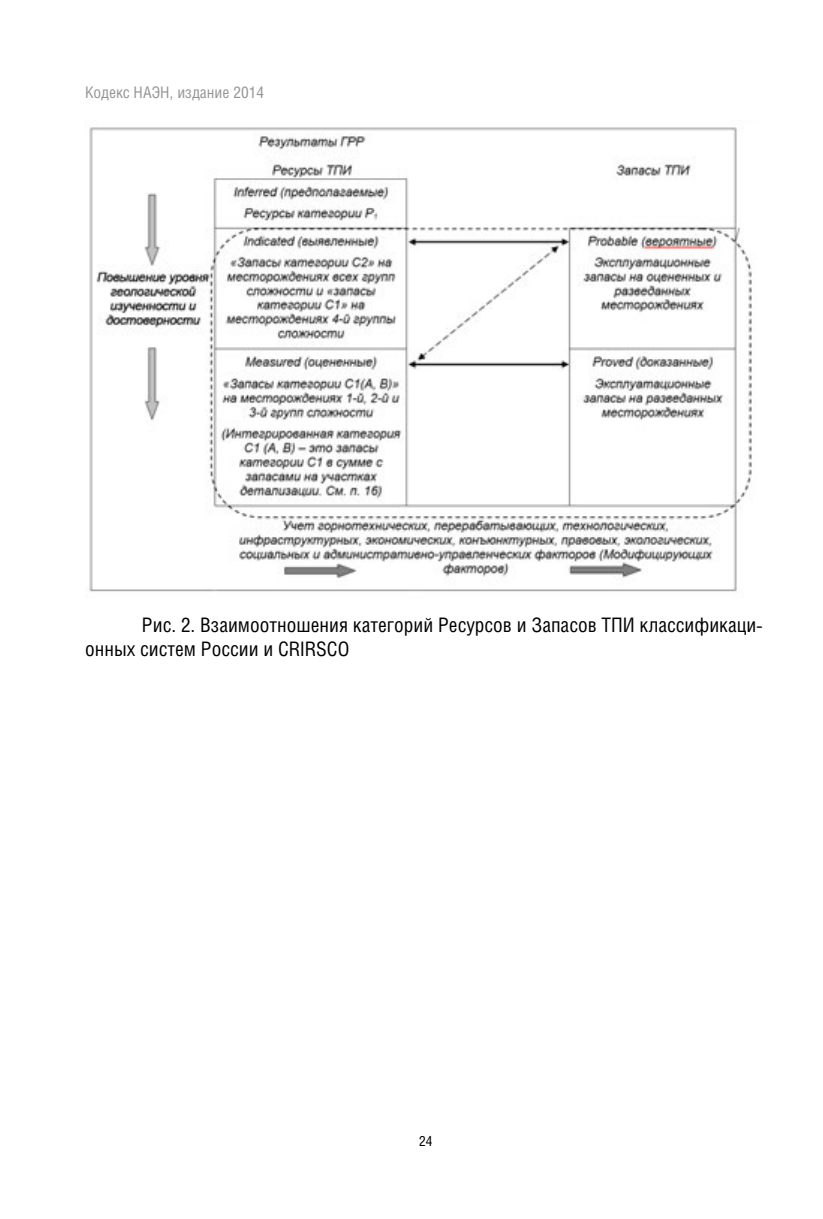
<style>
.page{position:relative;width:823px;height:1219px;background:#fff}
.page>*{position:absolute;margin:0;border:0;box-sizing:border-box;transform-origin:0 0}
.t1{font:20px/24px "Helios Cond";color:#000}
.t2{font:16px "Helios Cond";color:#939598}
.t3{font:14px "Helios Cond";color:#000}
</style>
<div class="page">
<img style="left:89px;top:127px;width:663px;height:465px">
<p class="t2" style="left:85px;top:82px;width:180px">Кодекс НАЭН, издание 2014</p>
<p class="t1" style="left:85px;top:613px;width:679px;text-indent:57px">Рис. 2. Взаимоотношения категорий Ресурсов и Запасов ТПИ классификаци&shy;онных систем России и CRIRSCO</p>
<p class="t3" style="left:419px;top:1132px;width:15px">24</p>
</div>
